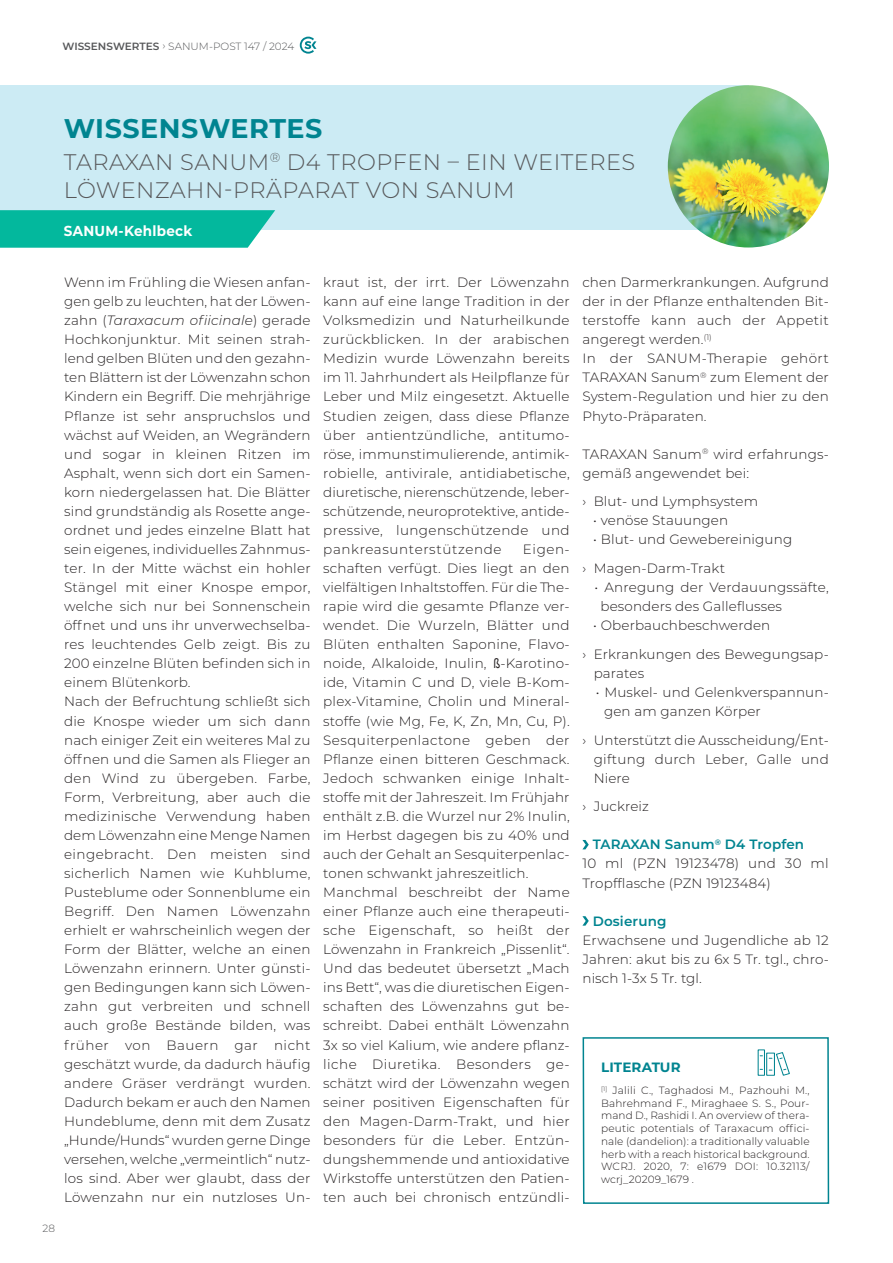
<style>
.page{position:relative;width:893px;height:1263px;background:#fff}
.page>*{position:absolute;margin:0;border:0;box-sizing:border-box;transform-origin:0 0}
._02_Artikel_Headline{font:700 27px "Montserrat";letter-spacing:.02em;color:#008490}
._02_Artikel_Subline{font:300 22.5px/28.7px "Montserrat";letter-spacing:.02em;color:#57585a}
._02_Artikel_Autor{font:700 14.4px "Montserrat";letter-spacing:.02em;color:#fff;scale:.93 1}
._03_Copy{font:300 13.5px/19px "Montserrat";letter-spacing:.01em;color:#231f20;text-align:justify}
._03_Copy_Zwischenüberschrift{font:600 13.5px "Montserrat";letter-spacing:.01em;color:#008490}
._04_Infokasten_Überschrift{font:700 13.5px "Montserrat";letter-spacing:.01em;color:#008490}
._03_Copy-2{font:300 10.5px/12.8px "Montserrat";letter-spacing:.01em;color:#231f20;text-align:justify}
.t1{font:300 10.5px "Montserrat";color:#57585a}
.s1{font-weight:600}
.s2{font-style:italic}
.s3{font-family:"Arial Narrow";font-weight:400}
</style>
<div class="page">
<svg style="left:300px;top:37px;width:16px;height:17px"></svg>
<div style="left:0;top:85px;width:748px;height:145px;background:#ccebf4"></div>
<svg style="left:0;top:210px;width:275px;height:38px;background:#11bba2"></svg>
<svg style="left:582px;top:840px;width:7px;height:9px"></svg>
<svg style="left:582px;top:916px;width:7px;height:10px"></svg>
<div style="left:583px;top:1037px;width:246px;height:167px;border:2px solid #008490"></div>
<div style="left:758px;top:1049px;width:7px;height:27px;border:1px solid #008490"></div>
<div style="left:766px;top:1053px;width:9px;height:23px;border:1px solid #008490"></div>
<svg style="left:769px;top:1052px;width:21px;height:24px"></svg>
<img style="left:668px;top:85px;width:161px;height:162px">
<p class="t1" style="left:62px;top:39px;width:233px"><span class="s1">WISSENSWERTES</span> › SANUM-POST 147 / 2024</p>
<p class="_02_Artikel_Headline" style="left:64px;top:109px;width:260px">WISSENSWERTES</p>
<p class="_02_Artikel_Subline" style="left:64px;top:147px;width:573px">TARAXAN SANUM<sup>®</sup> D4 TROPFEN – EIN WEITERES<br>LÖWENZAHN-PRÄPARAT VON SANUM</p>
<p class="_02_Artikel_Autor" style="left:64px;top:221px;width:140px">SANUM-Kehlbeck</p>
<p class="t1" style="left:43px;top:1221px;width:14px">28</p>
<p class="_03_Copy" style="left:64px;top:272px;width:248px">Wenn im Frühling die Wiesen anfan&shy;gen gelb zu leuchten, hat der Löwen&shy;zahn (<span class="s2">Taraxacum ofiicinale</span>) gerade Hochkonjunktur. Mit seinen strah&shy;lend gelben Blüten und den gezahn&shy;ten Blättern ist der Löwenzahn schon Kindern ein Begriff. Die mehrjährige Pflanze ist sehr anspruchslos und wächst auf Weiden, an Wegrändern und sogar in kleinen Ritzen im Asphalt, wenn sich dort ein Samen&shy;korn niedergelassen hat. Die Blätter sind grundständig als Rosette ange&shy;ordnet und jedes einzelne Blatt hat sein eigenes, individuelles Zahnmus&shy;ter. In der Mitte wächst ein hohler Stängel mit einer Knospe empor, welche sich nur bei Sonnenschein öffnet und uns ihr unverwechselba&shy;res leuchtendes Gelb zeigt. Bis zu 200 einzelne Blüten befinden sich in einem Blütenkorb.</p>
<p class="_03_Copy" style="left:64px;top:692px;width:248px">Nach der Befruchtung schließt sich die Knospe wieder um sich dann nach einiger Zeit ein weiteres Mal zu öffnen und die Samen als Flieger an den Wind zu übergeben. Farbe, Form, Verbreitung, aber auch die medizinische Verwendung haben dem Löwenzahn eine Menge Namen eingebracht. Den meisten sind sicherlich Namen wie Kuhblume, Pusteblume oder Sonnenblume ein Begriff. Den Namen Löwenzahn erhielt er wahrscheinlich wegen der Form der Blätter, welche an einen Löwenzahn erinnern. Unter günsti&shy;gen Bedingungen kann sich Löwen&shy;zahn gut verbreiten und schnell auch große Bestände bilden, was früher von Bauern gar nicht geschätzt wurde, da dadurch häufig andere Gräser verdrängt wurden.<br>Dadurch bekam er auch den Namen Hundeblume, denn mit dem Zusatz „Hunde/Hunds“ wurden gerne Dinge versehen, welche „vermeintlich“ nutz&shy;los sind. Aber wer glaubt, dass der Löwenzahn nur ein nutzloses Un-</p>
<p class="_03_Copy" style="left:323px;top:272px;width:248px">kraut ist, der irrt. Der Löwenzahn kann auf eine lange Tradition in der Volksmedizin und Naturheilkunde zurückblicken. In der arabischen Medizin wurde Löwenzahn bereits im 11. Jahrhundert als Heilpflanze für Leber und Milz eingesetzt. Aktuelle Studien zeigen, dass diese Pflanze über antientzündliche, antitumo&shy;röse, immunstimulierende, antimik&shy;robielle, antivirale, antidiabetische, diuretische, nierenschützende, leber&shy;schützende, neuroprotektive, antide&shy;pressive, lungenschützende und pankreasunterstützende</p>
<p class="_03_Copy" style="left:323px;top:539px;width:248px;text-indent:200px">Eigen&shy;schaften verfügt. Dies liegt an den vielfältigen Inhaltstoffen. Für die The&shy;rapie wird die gesamte Pflanze ver&shy;wendet. Die Wurzeln, Blätter und Blüten enthalten Saponine, Flavo&shy;noide, Alkaloide, Inulin, <span class="s3">ß</span>-Karotino&shy;ide, Vitamin C und D, viele B-Kom&shy;plex-Vitamine, Cholin und Mineral&shy;stoffe (wie Mg, Fe, K, Zn, Mn, Cu, P).<br>Sesquiterpenlactone geben der Pflanze einen bitteren Geschmack.<br>Jedoch schwanken einige Inhalt&shy;stoffe mit der Jahreszeit. Im Frühjahr enthält z.B. die Wurzel nur 2% Inulin, im Herbst dagegen bis zu 40% und auch der Gehalt an Sesquiterpenlac&shy;tonen schwankt jahreszeitlich.</p>
<p class="_03_Copy" style="left:323px;top:882px;width:248px">Manchmal beschreibt der Name einer Pflanze auch eine therapeuti&shy;sche Eigenschaft, so heißt der Löwenzahn in Frankreich „Pissenlit“.<br>Und das bedeutet übersetzt „Mach ins Bett“, was die diuretischen Eigen&shy;schaften des Löwenzahns gut be&shy;schreibt. Dabei enthält Löwenzahn 3x so viel Kalium, wie andere pflanz&shy;liche Diuretika. Besonders ge&shy;schätzt wird der Löwenzahn wegen seiner positiven Eigenschaften für den Magen-Darm-Trakt, und hier besonders für die Leber. Entzün&shy;dungshemmende und antioxidative Wirkstoffe unterstützen den Patien&shy;ten auch bei chronisch entzündli-</p>
<p class="_03_Copy" style="left:582px;top:272px;width:248px">chen Darmerkrankungen. Aufgrund der in der Pflanze enthaltenden Bit&shy;terstoffe kann auch der Appetit angeregt werden.<sup>(1)</sup></p>
<p class="_03_Copy" style="left:582px;top:349px;width:248px">In der SANUM-Therapie gehört TARAXAN Sanum<sup>®</sup> zum Element der System-Regulation und hier zu den Phyto-Präparaten.</p>
<p class="_03_Copy" style="left:582px;top:444px;width:248px">TARAXAN Sanum<sup>®</sup> wird erfahrungs&shy;gemäß angewendet bei:</p>
<p class="_03_Copy" style="left:582px;top:492px;width:177px">› Blut- und Lymphsystem</p>
<p class="_03_Copy" style="left:593px;top:511px;width:136px">• venöse Stauungen</p>
<p class="_03_Copy" style="left:593px;top:530px;width:200px">• Blut- und Gewebereinigung</p>
<p class="_03_Copy" style="left:582px;top:558px;width:144px">› Magen-Darm-Trakt</p>
<p class="_03_Copy" style="left:600px;top:577px;width:230px;text-indent:-6px">• Anregung der Verdauungssäfte, besonders des Galleflusses</p>
<p class="_03_Copy" style="left:593px;top:615px;width:179px">• Oberbauchbeschwerden</p>
<p class="_03_Copy" style="left:594px;top:644px;width:237px;text-indent:-11px">› Erkrankungen des Bewegungsap&shy;parates</p>
<p class="_03_Copy" style="left:604px;top:682px;width:226px;text-indent:-8px">• Muskel- und Gelenkverspannun&shy;gen am ganzen Körper</p>
<p class="_03_Copy" style="left:594px;top:730px;width:237px;text-indent:-11px">› Unterstützt die Ausscheidung/Ent&shy;giftung durch Leber, Galle und Niere</p>
<p class="_03_Copy" style="left:582px;top:796px;width:68px">› Juckreiz</p>
<p class="_03_Copy_Zwischenüberschrift" style="left:593px;top:835px;width:213px">TARAXAN Sanum<sup>®</sup> D4 Tropfen</p>
<p class="_03_Copy" style="left:582px;top:854px;width:248px">10 ml (PZN 19123478) und 30 ml<br>Tropfflasche (PZN 19123484)</p>
<p class="_03_Copy_Zwischenüberschrift" style="left:593px;top:911px;width:75px">Dosierung</p>
<p class="_03_Copy" style="left:582px;top:930px;width:248px">Erwachsene und Jugendliche ab 12<br>Jahren: akut bis zu 6x 5 Tr. tgl., chro&shy;nisch 1-3x 5 Tr. tgl.</p>
<p class="_04_Infokasten_Überschrift" style="left:601px;top:1057px;width:81px">LITERATUR</p>
<p class="_03_Copy-2" style="left:601px;top:1083px;width:210px"><sup>[1]</sup> Jalili C., Taghadosi M., Pazhouhi M., Bahrehmand F., Miraghaee S. S., Pour&shy;mand D., Rashidi I. An overview of thera&shy;peutic potentials of Taraxacum offici&shy;nale (dandelion): a traditionally valuable herb with a reach historical background.<br>WCRJ. 2020, 7: e1679 DOI: 10.32113/ wcrj_20209_1679 .</p>
</div>
